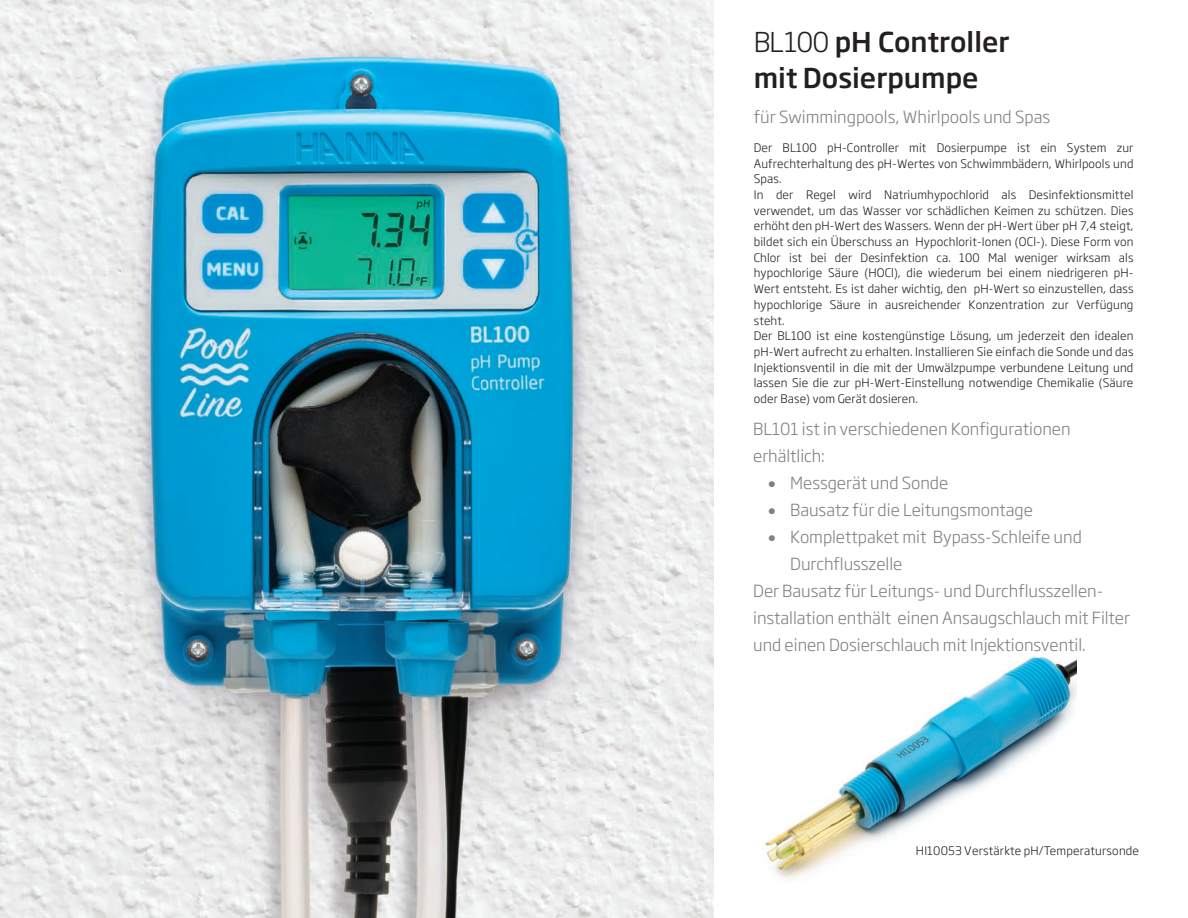
<style>
.page{position:relative;width:1188px;height:918px;background:#fff}
.page>*{position:absolute;margin:0;border:0;box-sizing:border-box;transform-origin:0 0}
._2020-body_text{font:500 27px/36.5px "Soho Gothic Pro";color:#231f20}
._2020-Text_Sub_Head{font:300 16.5px/27px "Soho Gothic Pro";letter-spacing:-.005em;color:#808282}
._2020-body_text-2{font:300 16.5px "Soho Gothic Pro";color:#808282}
._2020-body_text-3{font:300 11.7px/15.8px "Soho Gothic Pro";letter-spacing:.01em;color:#231f20}
.s1{font-weight:300}
</style>
<div class="page">
<img style="left:764px;top:656px;width:312px;height:223px">
<img style="left:0;top:0;width:714px;height:918px">
<p class="_2020-body_text" style="left:754px;top:22px;width:257px"><span class="s1">BL100</span> pH Controller mit Dosierpumpe</p>
<p class="_2020-body_text-2" style="left:754px;top:104px;width:298px">für Swimmingpools, Whirlpools und Spas</p>
<p class="_2020-body_text-3" style="left:754px;top:139px;width:381px">Der BL100 pH-Controller mit Dosierpumpe ist ein System zur Aufrechterhaltung des pH-Wertes von Schwimmbädern, Whirlpools und Spas.<br>In der Regel wird Natriumhypochlorid als Desinfektionsmittel verwendet, um das Wasser vor schädlichen Keimen zu schützen. Dies erhöht den pH-Wert des Wassers. Wenn der pH-Wert über pH 7,4 steigt, bildet sich ein Überschuss an Hypochlorit-Ionen (OCl-). Diese Form von Chlor ist bei der Desinfektion ca. 100 Mal weniger wirksam als hypochlorige Säure (HOCl), die wiederum bei einem niedrigeren pH-Wert entsteht. Es ist daher wichtig, den pH-Wert so einzustellen, dass hypochlorige Säure in ausreichender Konzentration zur Verfügung steht.<br>Der BL100 ist eine kostengünstige Lösung, um jederzeit den idealen pH-Wert aufrecht zu erhalten. Installieren Sie einfach die Sonde und das Injektionsventil in die mit der Umwälzpumpe verbundene Leitung und lassen Sie die zur pH-Wert-Einstellung notwendige Chemikalie (Säure oder Base) vom Gerät dosieren.</p>
<p class="_2020-Text_Sub_Head" style="left:753px;top:415px;width:319px">BL101 ist in verschiedenen Konfigurationen erhältlich:</p>
<p class="_2020-Text_Sub_Head" style="left:768px;top:469px;width:182px">• Messgerät und Sonde</p>
<p class="_2020-Text_Sub_Head" style="left:768px;top:496px;width:266px">• Bausatz für die Leitungsmontage</p>
<p class="_2020-Text_Sub_Head" style="left:768px;top:523px;width:315px">• Komplettpaket mit Bypass-Schleife und</p>
<p class="_2020-Text_Sub_Head" style="left:790px;top:550px;width:114px">Durchflusszelle</p>
<p class="_2020-Text_Sub_Head" style="left:753px;top:577px;width:351px">Der Bausatz für Leitungs- und Durchflusszellen-</p>
<p class="_2020-Text_Sub_Head" style="left:753px;top:604px;width:378px">installation enthält einen Ansaugschlauch mit Filter</p>
<p class="_2020-Text_Sub_Head" style="left:753px;top:631px;width:334px">und einen Dosierschlauch mit Injektionsventil.</p>
<p class="_2020-body_text-3" style="left:916px;top:842px;width:225px">HI10053 Verstärkte pH/Temperatursonde</p>
</div>
